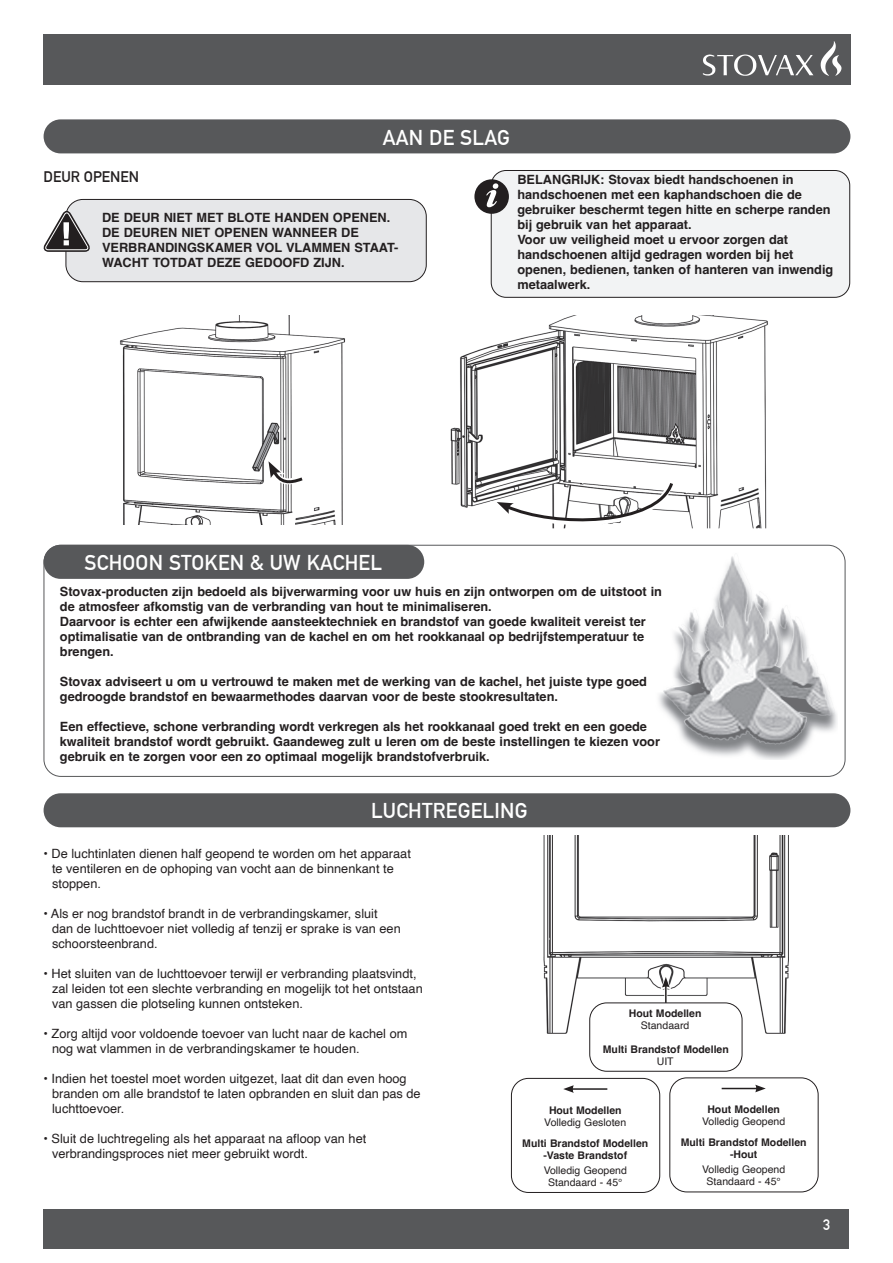
<style>
.page{position:relative;width:893px;height:1263px;background:#fff}
.page>*{position:absolute;margin:0;border:0;box-sizing:border-box;transform-origin:0 0}
.Sub_heading{font:700 21px "DIN Alternate";letter-spacing:.01em;color:#fff}
.t1{font:700 15px "DIN Alternate";color:#231f20}
.t2{font:700 15px "DIN Alternate";color:#fff}
.Body_copy{font:700 12.75px/15px "Helvetica";color:#231f20}
.t3{font:12.75px/15px "Helvetica";color:#231f20}
.t4{font:700 10.5px "Helvetica";color:#231f20}
.t5{font:10.5px "Helvetica";color:#231f20}
</style>
<div class="page">
<div style="left:43px;top:35px;width:807px;height:50px;background:#57585a"></div>
<div style="left:44px;top:1209px;width:805px;height:39px;background:#57585a"></div>
<img style="left:821px;top:41px;width:13px;height:35px">
<div style="left:44px;top:119px;width:806px;height:34px;background:#57585a;border-radius:17px"></div>
<div style="left:66px;top:199px;width:360px;height:83px;background:#e6e7e9;border-radius:17px"></div>
<div style="left:66px;top:199px;width:361px;height:83px;border:1px solid #231f20;border-radius:17px"></div>
<svg style="left:43px;top:210px;width:47px;height:42px"></svg>
<img style="left:120px;top:315px;width:225px;height:209px">
<svg style="left:264px;top:457px;width:45px;height:27px"></svg>
<img style="left:450px;top:315px;width:318px;height:213px">
<svg style="left:490px;top:478px;width:187px;height:51px"></svg>
<img style="left:658px;top:556px;width:179px;height:203px">
<div style="left:44px;top:545px;width:380px;height:34px;background:#57585a;border-radius:17px"></div>
<div style="left:44px;top:793px;width:806px;height:34px;background:#57585a;border-radius:17px"></div>
<div style="left:491px;top:170px;width:359px;height:127px;background:#f2f3f4;border-radius:15px"></div>
<div style="left:491px;top:170px;width:359px;height:128px;border:1px solid #231f20;border-radius:15px"></div>
<div style="left:474px;top:179px;width:35px;height:35px;background:#231f20;border-radius:50%"></div>
<svg style="left:486px;top:183px;width:12px;height:24px"></svg>
<img style="left:543px;top:836px;width:246px;height:212px">
<hr style="left:664px;top:985px;width:3px;height:57px;background:#fff">
<hr style="left:665px;top:985px;width:2px;height:57px;background:#231f20">
<svg style="left:660px;top:975px;width:12px;height:16px"></svg>
<div style="left:590px;top:1003px;width:152px;height:68px;background:#fff;border-radius:17px"></div>
<div style="left:589px;top:1002px;width:153px;height:69px;border:1px solid #231f20;border-radius:17px"></div>
<hr style="left:571px;top:1088px;width:36px;height:2px;background:#231f20">
<svg style="left:563px;top:1085px;width:11px;height:8px"></svg>
<div style="left:511px;top:1078px;width:149px;height:115px;border:1px solid #231f20;border-radius:17px"></div>
<hr style="left:722px;top:1088px;width:35px;height:1px;background:#231f20">
<svg style="left:755px;top:1085px;width:11px;height:7px"></svg>
<div style="left:669px;top:1077px;width:149px;height:115px;border:1px solid #231f20;border-radius:17px"></div>
<p class="Sub_heading" style="left:383px;top:121px;width:129px">AAN DE SLAG</p>
<p class="t1" style="left:44px;top:165px;width:97px">DEUR OPENEN</p>
<p class="Body_copy" style="left:102px;top:211px;width:290px">DE DEUR NIET MET BLOTE HANDEN OPENEN.</p>
<p class="Body_copy" style="left:102px;top:226px;width:298px">DE DEUREN NIET OPENEN WANNEER DE<br>VERBRANDINGSKAMER VOL VLAMMEN STAAT-<br>WACHT TOTDAT DEZE GEDOOFD ZIJN.</p>
<p class="Body_copy" style="left:517px;top:173px;width:315px">BELANGRIJK: Stovax biedt handschoenen in handschoenen met een kaphandschoen die de gebruiker beschermt tegen hitte en scherpe randen bij gebruik van het apparaat.</p>
<p class="Body_copy" style="left:517px;top:233px;width:317px">Voor uw veiligheid moet u ervoor zorgen dat handschoenen altijd gedragen worden bij het openen, bedienen, tanken of hanteren van inwendig metaalwerk.</p>
<p class="Sub_heading" style="left:85px;top:547px;width:299px">SCHOON STOKEN &amp; UW KACHEL</p>
<p class="Body_copy" style="left:60px;top:585px;width:604px">Stovax-producten zijn bedoeld als bijverwarming voor uw huis en zijn ontworpen om de uitstoot in de atmosfeer afkomstig van de verbranding van hout te minimaliseren.</p>
<p class="Body_copy" style="left:60px;top:615px;width:588px">Daarvoor is echter een afwijkende aansteektechniek en brandstof van goede kwaliteit vereist ter optimalisatie van de ontbranding van de kachel en om het rookkanaal op bedrijfstemperatuur te brengen.</p>
<p class="Body_copy" style="left:60px;top:675px;width:589px">Stovax adviseert u om u vertrouwd te maken met de werking van de kachel, het juiste type goed gedroogde brandstof en bewaarmethodes daarvan voor de beste stookresultaten.</p>
<p class="Body_copy" style="left:60px;top:720px;width:602px">Een effectieve, schone verbranding wordt verkregen als het rookkanaal goed trekt en een goede kwaliteit brandstof wordt gebruikt. Gaandeweg zult u leren om de beste instellingen te kiezen voor gebruik en te zorgen voor een zo optimaal mogelijk brandstofverbruik.</p>
<p class="Sub_heading" style="left:371px;top:795px;width:158px">LUCHTREGELING</p>
<p class="t3" style="left:52px;top:846px;width:360px;text-indent:-9px">• De luchtinlaten dienen half geopend te worden om het apparaat te ventileren en de ophoping van vocht aan de binnenkant te stoppen.</p>
<p class="t3" style="left:52px;top:906px;width:350px;text-indent:-9px">• Als er nog brandstof brandt in de verbrandingskamer, sluit dan de luchttoevoer niet volledig af tenzij er sprake is van een schoorsteenbrand.</p>
<p class="t3" style="left:52px;top:966px;width:372px;text-indent:-9px">• Het sluiten van de luchttoevoer terwijl er verbranding plaatsvindt, zal leiden tot een slechte verbranding en mogelijk tot het ontstaan van gassen die plotseling kunnen ontsteken.</p>
<p class="t3" style="left:52px;top:1026px;width:357px;text-indent:-9px">• Zorg altijd voor voldoende toevoer van lucht naar de kachel om nog wat vlammen in de verbrandingskamer te houden.</p>
<p class="t3" style="left:52px;top:1071px;width:370px;text-indent:-9px">• Indien het toestel moet worden uitgezet, laat dit dan even hoog branden om alle brandstof te laten opbranden en sluit dan pas de luchttoevoer.</p>
<p class="t3" style="left:52px;top:1131px;width:316px;text-indent:-9px">• Sluit de luchtregeling als het apparaat na afloop van het verbrandingsproces niet meer gebruikt wordt.</p>
<p class="t4" style="left:629px;top:1007px;width:74px">Hout Modellen</p>
<p class="t5" style="left:641px;top:1017px;width:50px">Standaard</p>
<p class="t4" style="left:603px;top:1043px;width:127px">Multi Brandstof Modellen</p>
<p class="t5" style="left:657px;top:1053px;width:18px">UIT</p>
<p class="t4" style="left:707px;top:1103px;width:74px">Hout Modellen</p>
<p class="t5" style="left:702px;top:1113px;width:85px">Volledig Geopend</p>
<p class="t4" style="left:681px;top:1136px;width:127px">Multi Brandstof Modellen</p>
<p class="t4" style="left:730px;top:1148px;width:29px">-Hout</p>
<p class="t5" style="left:702px;top:1161px;width:85px">Volledig Geopend</p>
<p class="t5" style="left:707px;top:1173px;width:76px">Standaard - 45°</p>
<p class="t4" style="left:549px;top:1104px;width:74px">Hout Modellen</p>
<p class="t5" style="left:544px;top:1114px;width:84px">Volledig Gesloten</p>
<p class="t4" style="left:522px;top:1137px;width:127px">Multi Brandstof Modellen</p>
<p class="t4" style="left:543px;top:1149px;width:85px">-Vaste Brandstof</p>
<p class="t5" style="left:544px;top:1162px;width:85px">Volledig Geopend</p>
<p class="t5" style="left:548px;top:1174px;width:76px">Standaard - 45°</p>
<p class="t2" style="left:823px;top:1213px;width:9px">3</p>
</div>
